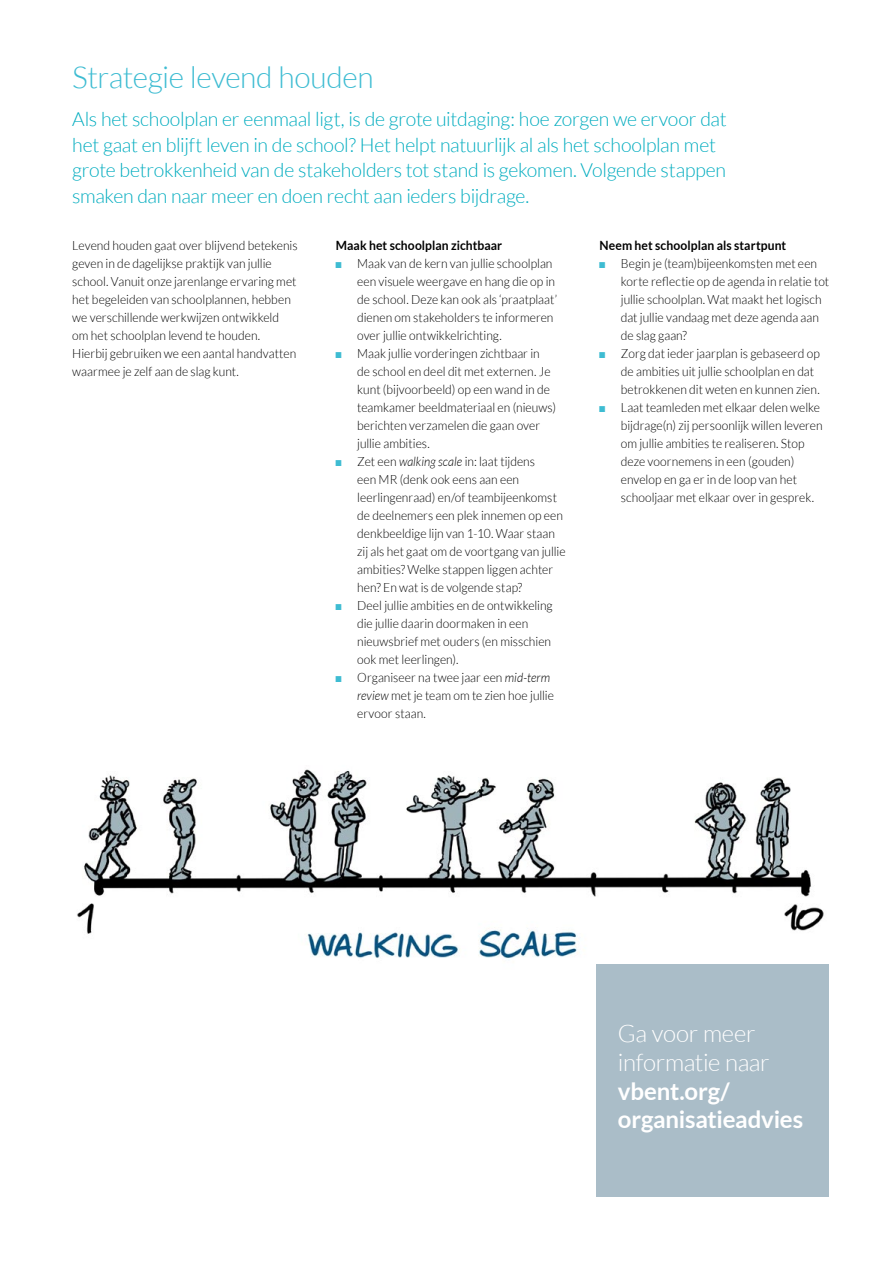
<style>
.page{position:relative;width:893px;height:1263px;background:#fff}
.page>*{position:absolute;margin:0;border:0;box-sizing:border-box;transform-origin:0 0}
.t1{font:300 30px "Lato";letter-spacing:-.015em;color:#3ebcd2}
.t2{font:700 24px/28.8px "Lato";letter-spacing:-.01em;color:#fff}
.t3{font:300 24px/28.8px "Lato";letter-spacing:-.015em;color:#fff}
.t4{font:300 19.5px/25.5px "Lato";letter-spacing:-.015em;color:#00acbf}
.t5{font:300 12.75px/18px "Lato";color:#000;scale:.95 1}
.t6{font:700 12.75px "Lato";letter-spacing:.005em;color:#000;scale:.95 1}
.s1{font-family:"Arial Narrow";font-weight:400;color:#3ebcd2}
.s2{font-style:italic}
</style>
<div class="page">
<img style="left:77px;top:769px;width:747px;height:208px">
<div style="left:597px;top:964px;width:232px;height:233px;background:#aabdc8"></div>
<h1 class="t1" style="left:72px;top:61px;width:303px">Strategie levend houden</h1>
<p class="t4" style="left:72px;top:106px;width:656px">Als het schoolplan er eenmaal ligt, is de grote uitdaging: hoe zorgen we ervoor dat het gaat en blijft leven in de school? Het helpt natuurlijk al als het schoolplan met grote betrokkenheid van de stakeholders tot stand is gekomen. Volgende stappen smaken dan naar meer en doen recht aan ieders bijdrage.</p>
<p class="t5" style="left:72px;top:236px;width:239px">Levend houden gaat over blijvend betekenis geven in de dagelijkse praktijk van jullie school. Vanuit onze jarenlange ervaring met het begeleiden van schoolplannen, hebben we verschillende werkwijzen ontwikkeld om het schoolplan levend te houden.<br>Hierbij gebruiken we een aantal handvatten waarmee je zelf aan de slag kunt.</p>
<p class="t6" style="left:336px;top:238px;width:177px">Maak het schoolplan zichtbaar</p>
<p class="t6" style="left:600px;top:238px;width:198px">Neem het schoolplan als startpunt</p>
<p class="t5" style="left:621px;top:254px;width:221px;text-indent:-21px"><span class="s1">■</span> Begin je (team)bijeenkomsten met een korte reflectie op de agenda in relatie tot jullie schoolplan. Wat maakt het logisch dat jullie vandaag met deze agenda aan de slag gaan?</p>
<p class="t5" style="left:621px;top:344px;width:211px;text-indent:-21px"><span class="s1">■</span> Zorg dat ieder jaarplan is gebaseerd op de ambities uit jullie schoolplan en dat betrokkenen dit weten en kunnen zien.</p>
<p class="t5" style="left:621px;top:398px;width:214px;text-indent:-21px"><span class="s1">■</span> Laat teamleden met elkaar delen welke bijdrage(n) zij persoonlijk willen leveren om jullie ambities te realiseren. Stop deze voornemens in een (gouden) envelop en ga er in de loop van het schooljaar met elkaar over in gesprek.</p>
<p class="t5" style="left:357px;top:254px;width:212px;text-indent:-21px"><span class="s1">■</span> Maak van de kern van jullie schoolplan een visuele weergave en hang die op in de school. Deze kan ook als ‘praatplaat’ dienen om stakeholders te informeren over jullie ontwikkelrichting.</p>
<p class="t5" style="left:357px;top:344px;width:211px;text-indent:-21px"><span class="s1">■</span> Maak jullie vorderingen zichtbaar in<br>de school en deel dit met externen. Je kunt (bijvoorbeeld) op een wand in de teamkamer beeldmateriaal en (nieuws) berichten verzamelen die gaan over jullie ambities.</p>
<p class="t5" style="left:357px;top:452px;width:221px;text-indent:-21px"><span class="s1">■</span> Zet een <span class="s2">walking scale</span> in: laat tijdens<br>een MR (denk ook eens aan een leerlingenraad) en/of teambijeenkomst de deelnemers een plek innemen op een denkbeeldige lijn van 1-10. Waar staan zij als het gaat om de voortgang van jullie ambities? Welke stappen liggen achter hen? En wat is de volgende stap?</p>
<p class="t5" style="left:357px;top:596px;width:207px;text-indent:-21px"><span class="s1">■</span> Deel jullie ambities en de ontwikkeling die jullie daarin doormaken in een nieuwsbrief met ouders (en misschien ook met leerlingen).</p>
<p class="t5" style="left:357px;top:668px;width:209px;text-indent:-21px"><span class="s1">■</span> Organiseer na twee jaar een <span class="s2">mid-term review</span> met je team om te zien hoe jullie ervoor staan.</p>
<h2 class="t3" style="left:618px;top:1019px;width:153px">Ga voor meer informatie naar</h2>
<h2 class="t2" style="left:618px;top:1076px;width:187px">vbent.org/ organisatieadvies</h2>
</div>
